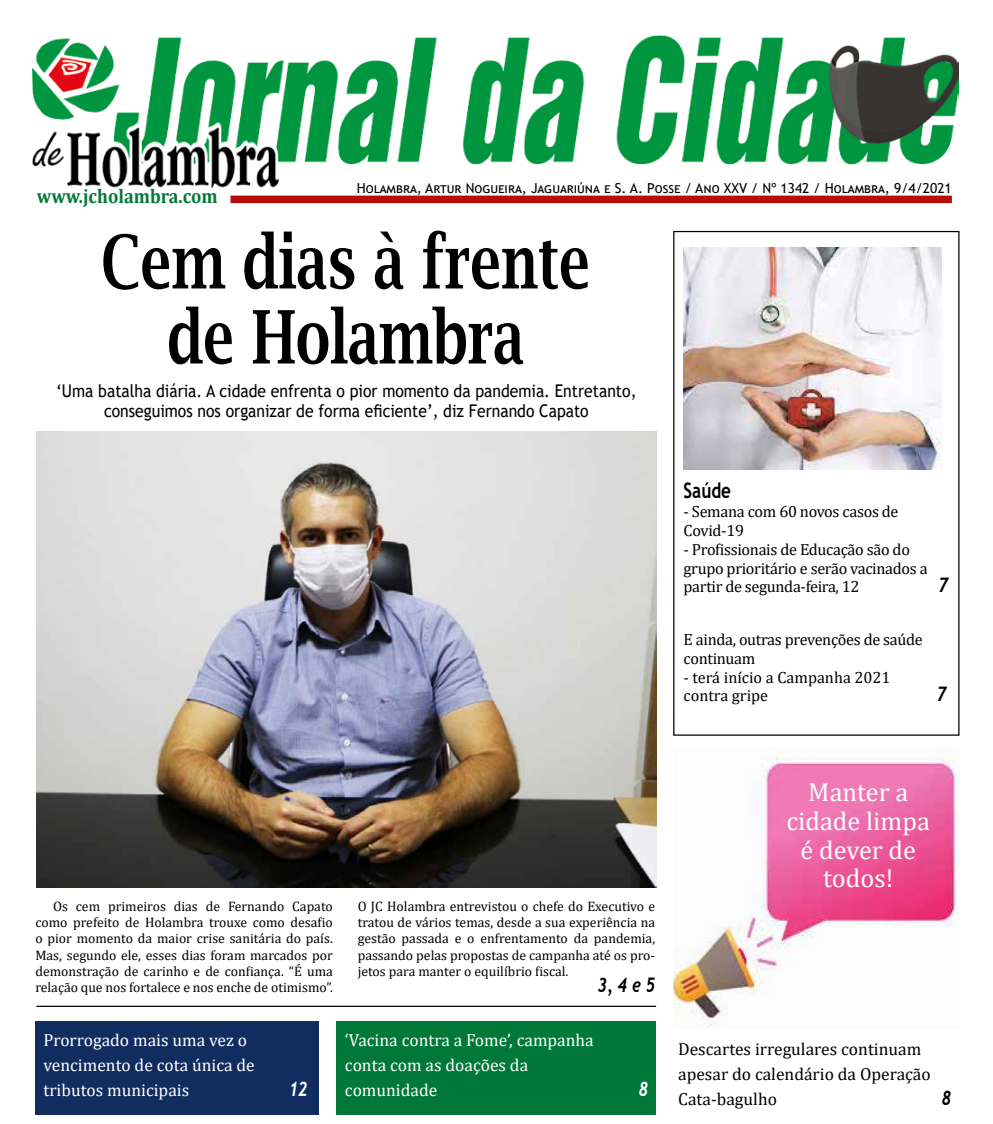
<style>
.page{position:relative;width:993px;height:1124px;background:#fff}
.page>*{position:absolute;margin:0;border:0;box-sizing:border-box;transform-origin:0 0}
.t1{font:600 73.75px/75px "Lucida Bright";color:#000;text-align:center;scale:.75 1}
.t2{font:26.25px/28.8px "Cambria";color:#fff;text-align:center}
.t3{font:700 21.25px "Trebuchet MS";color:#000;scale:.8 1}
.t4{font:700 20px "Cambria";color:#007838;scale:.91 1}
.t5{font:italic 700 20px "Trebuchet";color:#000;scale:.8 1}
.t6{font:italic 700 20px "Trebuchet";color:#fff;scale:.8 1}
.t7{font:17.5px/20px "Trebuchet MS";color:#000;text-align:center;scale:.9 1}
.t8{font:17.5px/25px "Cambria";color:#fff}
.t9{font:17.5px/25px "Cambria";color:#000}
.t10{font:16.25px/18.8px "Cambria";letter-spacing:-.02em;color:#000}
.t11{font:16.25px/18.8px "Cambria";color:#000}
.t12{font:13.75px/16.2px "Cambria";color:#000;text-align:justify}
.t13{font:13.75px "Trebuchet MS";color:#000}
</style>
<div class="page">
<img style="left:32px;top:35px;width:926px;height:153px">
<svg style="left:35px;top:186px;width:185px;height:2px"></svg>
<div style="left:230px;top:195px;width:721px;height:8px;background:#b70e0c"></div>
<hr style="left:36px;top:1005px;width:620px;height:1px;background:#000">
<div style="left:35px;top:1021px;width:284px;height:93px;background:#112c5f"></div>
<div style="left:337px;top:1021px;width:319px;height:93px;background:#007838"></div>
<img style="left:37px;top:432px;width:619px;height:455px">
<div style="left:673px;top:231px;width:286px;height:504px;border:1px solid #000"></div>
<img style="left:683px;top:247px;width:258px;height:222px">
<img style="left:673px;top:747px;width:286px;height:280px">
<p class="t13" style="left:357px;top:179px;width:596px">Holambra, Artur Nogueira, Jaguariúna e S. A. Posse / Ano XXV / Nº 1342 / Holambra, 9/4/2021</p>
<h1 class="t1" style="left:101px;top:224px;width:653px">Cem dias à frente de Holambra</h1>
<p class="t7" style="left:56px;top:380px;width:646px">‘Uma batalha diária. A cidade enfrenta o pior momento da pandemia. Entretanto, conseguimos nos organizar de forma eficiente’, diz Fernando Capato</p>
<h3 class="t4" style="left:37px;top:182px;width:200px">www.jcholambra.com</h3>
<h3 class="t3" style="left:683px;top:477px;width:61px">Saúde</h3>
<p class="t10" style="left:683px;top:502px;width:216px">- Semana com 60 novos casos de<br>Covid-19</p>
<p class="t10" style="left:683px;top:539px;width:245px">- Profissionais de Educação são do grupo prioritário e serão vacinados a partir de segunda-feira, 12</p>
<h3 class="t5" style="left:938px;top:572px;width:13px">7</h3>
<p class="t10" style="left:683px;top:630px;width:241px">E ainda, outras prevenções de saúde continuam</p>
<p class="t11" style="left:683px;top:667px;width:208px">- terá início a Campanha 2021 contra gripe</p>
<h3 class="t5" style="left:936px;top:681px;width:13px">7</h3>
<p class="t12" style="left:35px;top:897px;width:299px;text-indent:18px">Os cem primeiros dias de Fernando Capato como prefeito de Holambra trouxe como desafio o pior momento da maior crise sanitária do país.<br>Mas, segundo ele, esses dias foram marcados por demonstração de carinho e de confiança. “É uma relação que nos fortalece e nos enche de otimismo”.</p>
<p class="t12" style="left:357px;top:897px;width:299px">O JC Holambra entrevistou o chefe do Executivo e tratou de vários temas, desde a sua experiência na gestão passada e o enfrentamento da pandemia, passando pelas propostas de campanha até os pro&shy;jetos para manter o equilíbrio fiscal.</p>
<h3 class="t5" style="left:597px;top:972px;width:73px">3, 4 e 5</h3>
<h2 class="t2" style="left:786px;top:777px;width:145px">Manter a cidade limpa é dever de todos!</h2>
<p class="t8" style="left:43px;top:1026px;width:213px">Prorrogado mais uma vez o vencimento de cota única de tributos municipais</p>
<p class="t8" style="left:345px;top:1026px;width:250px">‘Vacina contra a Fome’, campanha conta com as doações da comunidade</p>
<p class="t9" style="left:678px;top:1035px;width:254px">Descartes irregulares continuam apesar do calendário da Operação<br>Cata-bagulho</p>
<h3 class="t6" style="left:289px;top:1076px;width:25px">12</h3>
<h3 class="t6" style="left:638px;top:1076px;width:13px">8</h3>
<h3 class="t5" style="left:941px;top:1084px;width:13px">8</h3>
</div>
